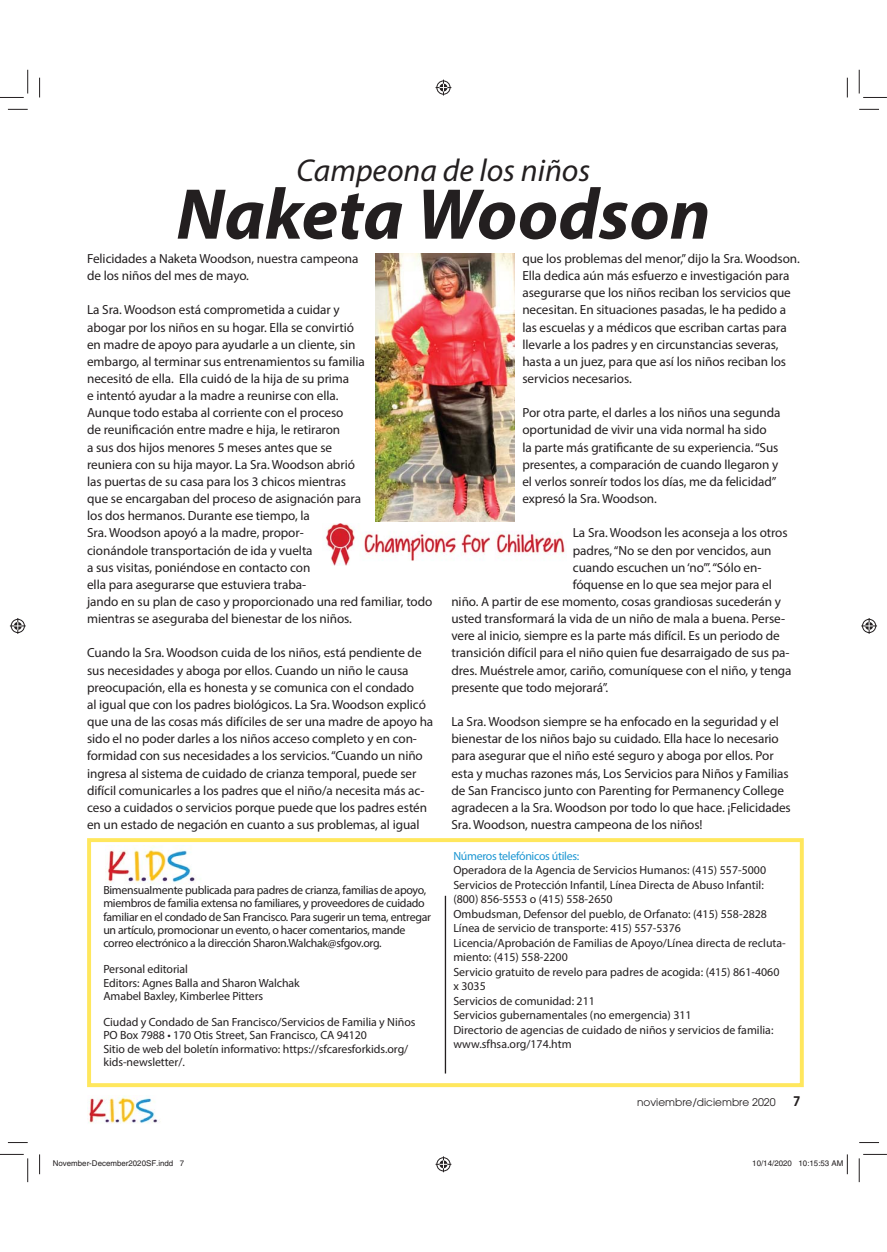
<style>
.page{position:relative;width:887px;height:1252px;background:#fff}
.page>*{position:absolute;margin:0;border:0;box-sizing:border-box;transform-origin:0 0}
.t1{font:italic 700 72.5px "Myriad Pro";color:#231f20}
.t2{font:italic 31.62px "Myriad Pro";color:#231f20}
.t3{font:13.25px/17.1px "Myriad Pro";letter-spacing:-.005em;color:#231f20}
.t4{font:600 13.25px "Avant Garde";color:#231f20}
.t5{font:11.88px/14.5px "Myriad Pro";letter-spacing:-.005em;color:#231f20}
.t6{font:11.88px/13.1px "Myriad Pro";letter-spacing:-.025em;color:#231f20}
.t7{font:11.88px "Myriad Pro";letter-spacing:-.025em;color:#1c96d2}
.t8{font:10.5px "Avant Garde";color:#231f20}
.t9{font:7.88px "Helvetica";color:#231f20}
</style>
<div class="page">
<div style="left:87px;top:838px;width:716px;height:248px;border:4px solid #ffe75d"></div>
<img style="left:88px;top:1096px;width:70px;height:28px">
<img style="left:108px;top:845px;width:87px;height:39px">
<hr style="left:444px;top:895px;width:2px;height:178px;background:#231f20">
<img style="left:325px;top:523px;width:240px;height:42px">
<img style="left:375px;top:254px;width:139px;height:267px">
<svg style="left:8px;top:109px;width:20px;height:1px"></svg>
<svg style="left:859px;top:108px;width:19px;height:2px"></svg>
<svg style="left:8px;top:1142px;width:20px;height:1px"></svg>
<svg style="left:859px;top:1142px;width:19px;height:1px"></svg>
<svg style="left:39px;top:78px;width:1px;height:19px"></svg>
<svg style="left:39px;top:1154px;width:1px;height:20px"></svg>
<svg style="left:846px;top:78px;width:1px;height:19px"></svg>
<svg style="left:0;top:70px;width:28px;height:28px"></svg>
<svg style="left:0;top:1154px;width:28px;height:27px"></svg>
<svg style="left:858px;top:70px;width:28px;height:28px"></svg>
<svg style="left:858px;top:1154px;width:28px;height:27px"></svg>
<svg style="left:435px;top:80px;width:16px;height:15px"></svg>
<svg style="left:435px;top:1156px;width:16px;height:16px"></svg>
<svg style="left:10px;top:618px;width:16px;height:15px"></svg>
<svg style="left:861px;top:618px;width:15px;height:15px"></svg>
<svg style="left:846px;top:1154px;width:1px;height:20px"></svg>
<h2 class="t2" style="left:296px;top:151px;width:295px">Campeona de los niños</h2>
<h1 class="t1" style="left:176px;top:187px;width:535px">Naketa Woodson</h1>
<p class="t3" style="left:87px;top:251px;width:273px">Felicidades a Naketa Woodson, nuestra campeona de los niños del mes de mayo.</p>
<p class="t3" style="left:87px;top:302px;width:346px">La Sra. Woodson está comprometida a cuidar y<br>abogar por los niños en su hogar. Ella se convirtió<br>en madre de apoyo para ayudarle a un cliente, sin<br>embargo, al terminar sus entrenamientos su familia<br>necesitó de ella. Ella cuidó de la hija de su prima<br>e intentó ayudar a la madre a reunirse con ella.<br>Aunque todo estaba al corriente con el proceso<br>de reunificación entre madre e hija, le retiraron<br>a sus dos hijos menores 5 meses antes que se<br>reuniera con su hija mayor. La Sra. Woodson abrió<br>las puertas de su casa para los 3 chicos mientras<br>que se encargaban del proceso de asignación para<br>los dos hermanos. Durante ese tiempo, la<br>Sra. Woodson apoyó a la madre, propor-<br>cionándole transportación de ida y vuelta<br>a sus visitas, poniéndose en contacto con<br>ella para asegurarse que estuviera traba-<br>jando en su plan de caso y proporcionado una red familiar, todo mientras se aseguraba del bienestar de los niños.</p>
<p class="t3" style="left:87px;top:645px;width:347px">Cuando la Sra. Woodson cuida de los niños, está pendiente de sus necesidades y aboga por ellos. Cuando un niño le causa preocupación, ella es honesta y se comunica con el condado<br>al igual que con los padres biológicos. La Sra. Woodson explicó que una de las cosas más difíciles de ser una madre de apoyo ha sido el no poder darles a los niños acceso completo y en con&shy;formidad con sus necesidades a los servicios. “Cuando un niño ingresa al sistema de cuidado de crianza temporal, puede ser difícil comunicarles a los padres que el niño/a necesita más ac&shy;ceso a cuidados o servicios porque puede que los padres estén en un estado de negación en cuanto a sus problemas, al igual</p>
<p class="t3" style="left:522px;top:251px;width:279px">que los problemas del menor,” dijo la Sra. Woodson.<br>Ella dedica aún más esfuerzo e investigación para asegurarse que los niños reciban los servicios que necesitan. En situaciones pasadas, le ha pedido a las escuelas y a médicos que escriban cartas para llevarle a los padres y en circunstancias severas, hasta a un juez, para que así los niños reciban los servicios necesarios.</p>
<p class="t3" style="left:522px;top:405px;width:259px">Por otra parte, el darles a los niños una segunda oportunidad de vivir una vida normal ha sido<br>la parte más gratificante de su experiencia. “Sus presentes, a comparación de cuando llegaron y el verlos sonreír todos los días, me da felicidad” expresó la Sra. Woodson.</p>
<p class="t3" style="left:572px;top:525px;width:216px">La Sra. Woodson les aconseja a los otros</p>
<p class="t3" style="left:572px;top:542px;width:200px">padres, “No se den por vencidos, aun</p>
<p class="t3" style="left:572px;top:559px;width:190px">cuando escuchen un ‘no’”. “Sólo en-</p>
<p class="t3" style="left:572px;top:576px;width:200px">fóquense en lo que sea mejor para el</p>
<p class="t3" style="left:451px;top:593px;width:331px">niño. A partir de ese momento, cosas grandiosas sucederán y</p>
<p class="t3" style="left:451px;top:611px;width:335px">usted transformará la vida de un niño de mala a buena. Perse-</p>
<p class="t3" style="left:451px;top:628px;width:330px">vere al inicio, siempre es la parte más difícil. Es un periodo de</p>
<p class="t3" style="left:451px;top:645px;width:339px">transición difícil para el niño quien fue desarraigado de sus pa-</p>
<p class="t3" style="left:451px;top:662px;width:341px">dres. Muéstrele amor, cariño, comuníquese con el niño, y tenga</p>
<p class="t3" style="left:451px;top:679px;width:158px">presente que todo mejorará”.</p>
<p class="t3" style="left:451px;top:714px;width:341px">La Sra. Woodson siempre se ha enfocado en la seguridad y el bienestar de los niños bajo su cuidado. Ella hace lo necesario para asegurar que el niño esté seguro y aboga por ellos. Por esta y muchas razones más, Los Servicios para Niños y Familias de San Francisco junto con Parenting for Permanency College agradecen a la Sra. Woodson por todo lo que hace. ¡Felicidades Sra. Woodson, nuestra campeona de los niños!</p>
<p class="t6" style="left:103px;top:884px;width:329px">Bimensualmente publicada para padres de crianza, familias de apoyo, miembros de familia extensa no familiares, y proveedores de cuidado familiar en el condado de San Francisco. Para sugerir un tema, entregar un artículo, promocionar un evento, o hacer comentarios, mande correo electrónico a la dirección Sharon.Walchak@sfgov.org.</p>
<p class="t5" style="left:103px;top:963px;width:198px;line-height:13.1px">Personal editorial<br>Editors: Agnes Balla and Sharon Walchak<br>Amabel Baxley, Kimberlee Pitters</p>
<p class="t5" style="left:103px;top:1016px;width:313px;line-height:13.1px">Ciudad y Condado de San Francisco/Servicios de Familia y Niños PO Box 7988 • 170 Otis Street, San Francisco, CA 94120<br>Sitio de web del boletín informativo: https://sfcaresforkids.org/ kids-newsletter/.</p>
<p class="t7" style="left:453px;top:851px;width:127px">Números telefónicos útiles:</p>
<p class="t5" style="left:453px;top:863px;width:334px">Operadora de la Agencia de Servicios Humanos: (415) 557-5000<br>Servicios de Protección Infantil, Línea Directa de Abuso Infantil: (800) 856-5553 o (415) 558-2650<br>Ombudsman, Defensor del pueblo, de Orfanato: (415) 558-2828<br>Línea de servicio de transporte: 415) 557-5376<br>Licencia/Aprobación de Familias de Apoyo/Línea directa de recluta&shy;miento: (415) 558-2200<br>Servicio gratuito de revelo para padres de acogida: (415) 861-4060 x 3035<br>Servicios de comunidad: 211<br>Servicios gubernamentales (no emergencia) 311<br>Directorio de agencias de cuidado de niños y servicios de familia: www.sfhsa.org/174.htm</p>
<p class="t8" style="left:637px;top:1097px;width:140px">noviembre/diciembre 2020</p>
<p class="t4" style="left:792px;top:1095px;width:9px">7</p>
<p class="t9" style="left:53px;top:1160px;width:133px">November-December2020SF.indd 7</p>
<p class="t9" style="left:752px;top:1160px;width:93px">10/14/2020 10:15:53 AM</p>
</div>
